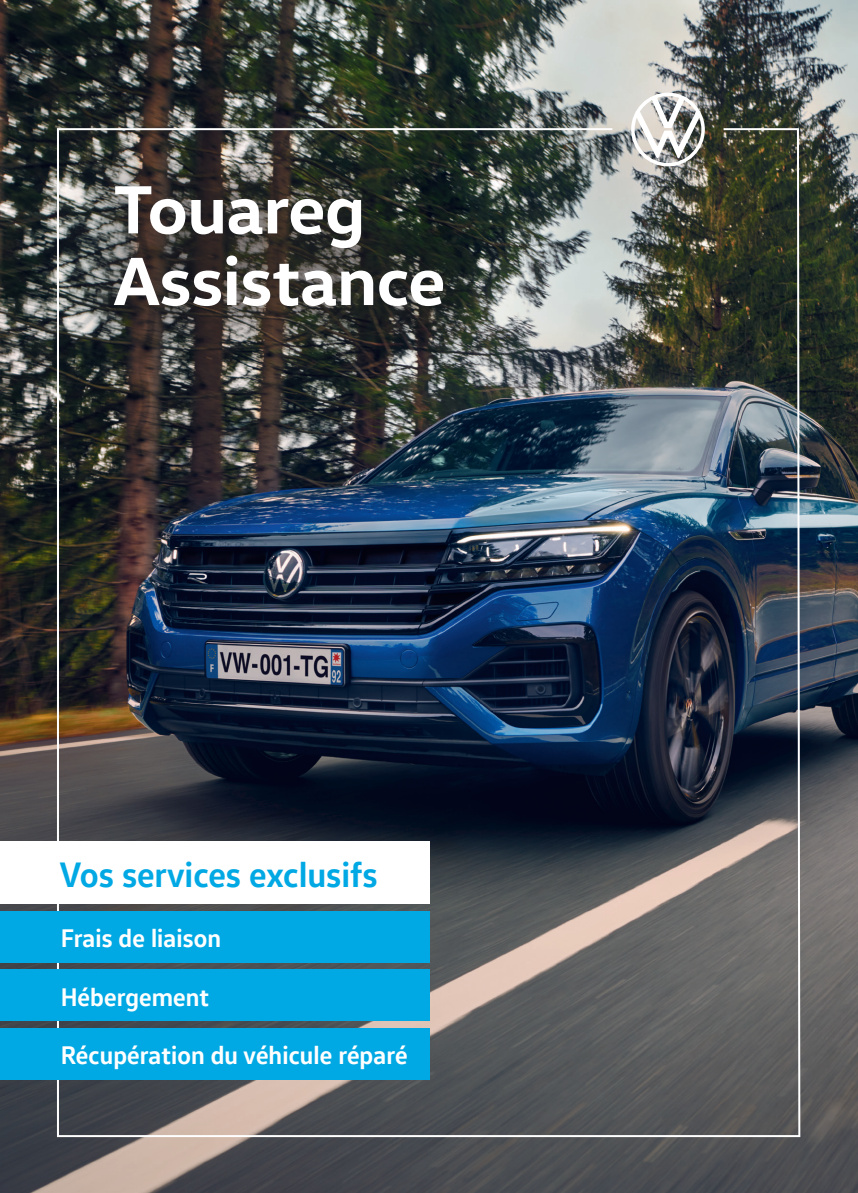
<style>
.page{position:relative;width:858px;height:1193px;background:#fff}
.page>*{position:absolute;margin:0;border:0;box-sizing:border-box;transform-origin:0 0}
.t1{font:700 69.4px/71.6px "VW Head";letter-spacing:-.01em;color:#fff}
.t2{font:700 36px "VW Text";letter-spacing:-.02em;color:#00a8e4}
.t3{font:700 26px "VW Text";letter-spacing:-.02em;color:#fff}
</style>
<div class="page">
<img style="left:0;top:0;width:858px;height:1193px">
<svg style="left:631px;top:93px;width:74px;height:34px"></svg>
<img style="left:56px;top:127px;width:745px;height:1011px">
<div style="left:0;top:911px;width:430px;height:51px;background:#00a8e4"></div>
<div style="left:0;top:970px;width:430px;height:51px;background:#00a8e4"></div>
<div style="left:0;top:1028px;width:430px;height:51px;background:#00a8e4"></div>
<div style="left:0;top:841px;width:430px;height:62px;background:#fff"></div>
<svg style="left:0;top:1190px;width:4px;height:3px"></svg>
<svg style="left:852px;top:0;width:6px;height:2px"></svg>
<svg style="left:852px;top:1190px;width:6px;height:3px"></svg>
<h1 class="t1" style="left:114px;top:171px;width:333px">Touareg<br>Assistance</h1>
<h2 class="t2" style="left:59px;top:850px;width:320px">Vos services exclusifs</h2>
<p class="t3" style="left:60px;top:921px;width:162px">Frais de liaison</p>
<p class="t3" style="left:60px;top:979px;width:150px">Hébergement</p>
<p class="t3" style="left:60px;top:1038px;width:349px">Récupération du véhicule réparé</p>
</div>
